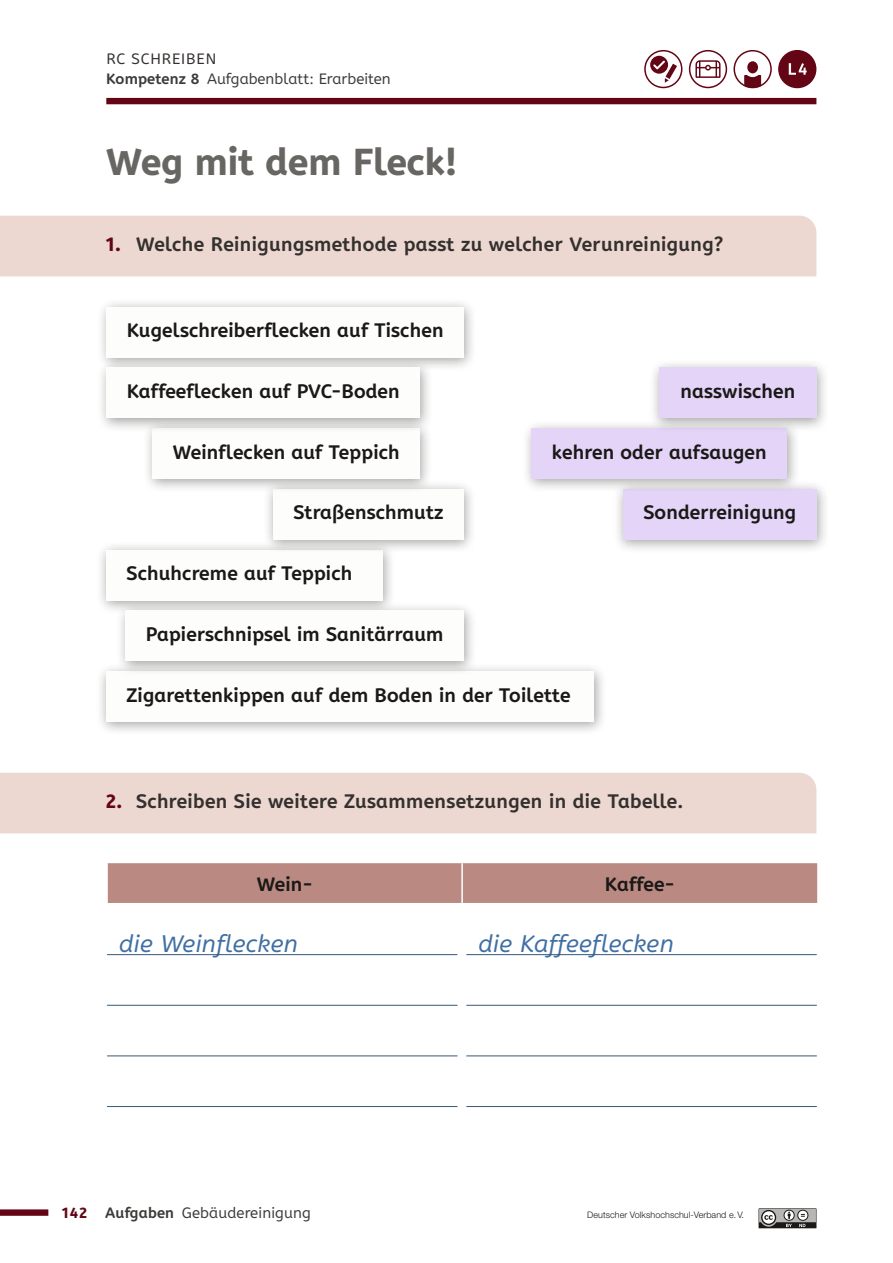
<style>
.page{position:relative;width:893px;height:1263px;background:#fff}
.page>*{position:absolute;margin:0;border:0;box-sizing:border-box;transform-origin:0 0}
.t1{font:800 37.5px "A Be Zeh EDU";letter-spacing:.005em;color:#686663}
.t2{font:italic 24px "A Be Zeh EDU";letter-spacing:.01em;color:#3f6fa3}
.t3{font:700 19.5px "A Be Zeh EDU";letter-spacing:.01em;color:#1b1917}
.t4{font:700 19.5px "A Be Zeh EDU";letter-spacing:.02em;color:#33302e}
.t5{font:15px/20.2px "A Be Zeh EDU";letter-spacing:.01em;color:#3d3b38}
.t6{font:300 9px "Helvetica Neue LT Pro";letter-spacing:.005em;color:#1b1917}
.s1{color:#33302e}
.s2{font-weight:700}
.s3{font-weight:800;color:#630514}
</style>
<div class="page">
<div style="left:0;top:1209px;width:48px;height:7px;background:#630514"></div>
<div style="left:106px;top:98px;width:710px;height:6px;background:#630514"></div>
<svg style="left:759px;top:1208px;width:57px;height:20px"></svg>
<div style="left:0;top:216px;width:816px;height:60px;background:#ecd7d1"></div>
<div style="left:96px;top:298px;width:381px;height:73px;background:#1b1917;opacity:.4"></div>
<div style="left:107px;top:307px;width:357px;height:50px;background:#fdfdfb"></div>
<div style="left:96px;top:541px;width:300px;height:73px;background:#1b1917;opacity:.4"></div>
<div style="left:106px;top:550px;width:277px;height:50px;background:#fdfdfb"></div>
<div style="left:263px;top:480px;width:214px;height:74px;background:#1b1917;opacity:.4"></div>
<div style="left:273px;top:489px;width:191px;height:51px;background:#fdfdfb"></div>
<div style="left:96px;top:662px;width:511px;height:74px;background:#1b1917;opacity:.4"></div>
<div style="left:106px;top:671px;width:488px;height:51px;background:#fdfdfb"></div>
<div style="left:115px;top:602px;width:362px;height:73px;background:#1b1917;opacity:.4"></div>
<div style="left:126px;top:611px;width:338px;height:50px;background:#fdfdfb"></div>
<div style="left:142px;top:419px;width:291px;height:74px;background:#1b1917;opacity:.4"></div>
<div style="left:152px;top:428px;width:268px;height:51px;background:#fdfdfb"></div>
<div style="left:96px;top:359px;width:337px;height:74px;background:#1b1917;opacity:.4"></div>
<div style="left:107px;top:368px;width:313px;height:50px;background:#fdfdfb"></div>
<div style="left:613px;top:480px;width:216px;height:74px;background:#1b1917;opacity:.4"></div>
<div style="left:623px;top:489px;width:193px;height:51px;background:#e4d5f8"></div>
<div style="left:521px;top:419px;width:279px;height:74px;background:#1b1917;opacity:.4"></div>
<div style="left:532px;top:428px;width:255px;height:51px;background:#e4d5f8"></div>
<div style="left:649px;top:359px;width:180px;height:73px;background:#1b1917;opacity:.4"></div>
<div style="left:659px;top:368px;width:157px;height:50px;background:#e4d5f8"></div>
<div style="left:0;top:773px;width:816px;height:60px;background:#ecd7d1"></div>
<div style="left:108px;top:863px;width:709px;height:40px;background:#b98982"></div>
<hr style="left:461px;top:863px;width:2px;height:40px;background:#fff">
<hr style="left:107px;top:1005px;width:350px;height:1px;background:#36587f">
<hr style="left:107px;top:1056px;width:350px;height:1px;background:#36587f">
<hr style="left:107px;top:1106px;width:350px;height:1px;background:#36587f">
<hr style="left:466px;top:1005px;width:351px;height:1px;background:#36587f">
<hr style="left:466px;top:1056px;width:351px;height:1px;background:#36587f">
<hr style="left:466px;top:1106px;width:351px;height:1px;background:#36587f">
<hr style="left:107px;top:954px;width:350px;height:1px;background:#36587f">
<hr style="left:466px;top:954px;width:351px;height:1px;background:#36587f">
<div style="left:689px;top:50px;width:38px;height:38px;border:2px solid #630514;border-radius:50%"></div>
<svg style="left:695px;top:60px;width:25px;height:18px"></svg>
<div style="left:644px;top:50px;width:38px;height:38px;border:2px solid #630514;border-radius:50%"></div>
<svg style="left:650px;top:56px;width:27px;height:27px"></svg>
<div style="left:747px;top:61px;width:11px;height:12px;background:#630514;border-radius:50%"></div>
<svg style="left:744px;top:75px;width:17px;height:13px"></svg>
<div style="left:733px;top:50px;width:39px;height:38px;border:2px solid #630514;border-radius:50%"></div>
<div style="left:779px;top:51px;width:37px;height:36px;background:#630514;border-radius:50%"></div>
<div style="left:778px;top:50px;width:38px;height:38px;border:2px solid #630514;border-radius:50%"></div>
<svg style="left:789px;top:63px;width:18px;height:12px"></svg>
<p class="t5" style="left:106px;top:49px;width:286px"><span class="s1">RC SCHREIBEN<br></span><span class="s2">Kompetenz 8</span> Aufgabenblatt: Erarbeiten</p>
<h1 class="t1" style="left:106px;top:137px;width:352px">Weg mit dem Fleck!</h1>
<p class="t4" style="left:106px;top:231px;width:619px"><span class="s3">1.</span> Welche Reinigungsmethode passt zu welcher Verunreinigung?</p>
<p class="t3" style="left:127px;top:317px;width:318px">Kugelschreiberflecken auf Tischen</p>
<p class="t3" style="left:127px;top:378px;width:274px">Kaffeeflecken auf PVC-Boden</p>
<p class="t3" style="left:173px;top:439px;width:229px">Weinflecken auf Teppich</p>
<p class="t3" style="left:293px;top:500px;width:152px">Straßenschmutz</p>
<p class="t3" style="left:127px;top:560px;width:227px">Schuhcreme auf Teppich</p>
<p class="t3" style="left:146px;top:621px;width:299px">Papierschnipsel im Sanitärraum</p>
<p class="t3" style="left:680px;top:378px;width:116px">nasswischen</p>
<p class="t3" style="left:552px;top:439px;width:216px">kehren oder aufsaugen</p>
<p class="t3" style="left:643px;top:500px;width:154px">Sonderreinigung</p>
<p class="t3" style="left:127px;top:682px;width:446px">Zigarettenkippen auf dem Boden in der Toilette</p>
<p class="t4" style="left:106px;top:788px;width:578px"><span class="s3">2.</span> Schreiben Sie weitere Zusammensetzungen in die Tabelle.</p>
<p class="t3" style="left:257px;top:871px;width:57px">Wein-</p>
<p class="t3" style="left:605px;top:871px;width:71px">Kaffee-</p>
<p class="t2" style="left:119px;top:928px;width:180px">die Weinflecken</p>
<p class="t2" style="left:479px;top:928px;width:197px">die Kaffeeflecken</p>
<p class="t5" style="left:62px;top:1203px;width:250px"><span class="s3">142</span> <span class="s2">Aufgaben</span> Gebäudereinigung</p>
<p class="t6" style="left:587px;top:1209px;width:158px">Deutscher Volkshochschul-Verband e.V.</p>
</div>
